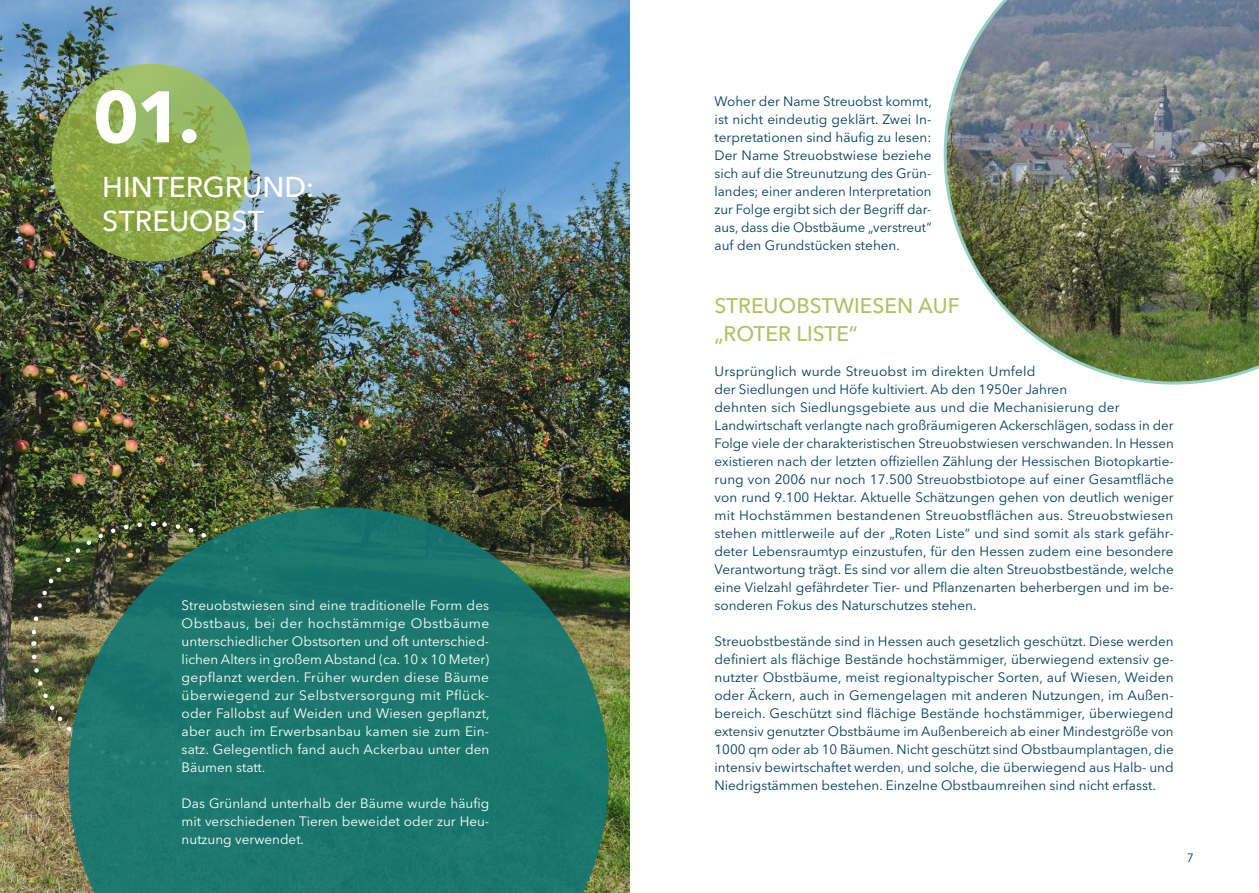
<style>
.page{position:relative;width:1259px;height:893px;background:#fff}
.page>*{position:absolute;margin:0;border:0;box-sizing:border-box;transform-origin:0 0}
.Headers_Headlines_Titles_Headline_-Versa{font:700 72px "Avenir Next LT Pro";color:#fff}
.Headers_Headlines_Titles_Headline_-Versa-2{font:500 28.5px/34.2px "Avenir Next LT Pro";color:#fff}
.Headline_Titles_Body_Text_Headline_Grün{font:500 21px/28.5px "Avenir Next LT Pro";color:#b4c066}
.Headline_Titles_Body_Text_Body_Text_-_Re{font:13.5px/18px "Avenir Next LT Pro";color:#003f5c;text-align:justify}
.Headline_Titles_Body_Text_Body_Text_-_Re-2{font:13.5px/18px "Avenir Next LT Pro";color:#fff;text-align:justify}
.t1{font:12px "Avenir Next LT Pro";color:#003f5c}
</style>
<div class="page">
<img style="left:0;top:0;width:629px;height:893px">
<img style="left:29px;top:520px;width:40px;height:126px">
<img style="left:29px;top:652px;width:40px;height:116px">
<svg style="left:51px;top:64px;width:199px;height:198px;background:#90ac4f"></svg>
<svg style="left:69px;top:507px;width:540px;height:386px;background:#247265"></svg>
<img style="left:943px;top:0;width:316px;height:385px">
<h1 class="Headers_Headlines_Titles_Headline_-Versa" style="left:93px;top:73px;width:109px">01.</h1>
<h1 class="Headers_Headlines_Titles_Headline_-Versa-2" style="left:102px;top:170px;width:214px">HINTERGRUND:<br>STREUOBST</h1>
<p class="Headline_Titles_Body_Text_Body_Text_-_Re-2" style="left:182px;top:597px;width:310px">Streuobstwiesen sind eine traditionelle Form des Obstbaus, bei der hochstämmige Obstbäume unterschiedlicher Obstsorten und oft unterschied&shy;lichen Alters in großem Abstand (ca. 10 x 10 Meter) gepflanzt werden. Früher wurden diese Bäume überwiegend zur Selbstversorgung mit Pflück&shy;oder Fallobst auf Weiden und Wiesen gepflanzt, aber auch im Erwerbsanbau kamen sie zum Ein&shy;satz. Gelegentlich fand auch Ackerbau unter den Bäumen statt.</p>
<p class="Headline_Titles_Body_Text_Body_Text_-_Re-2" style="left:182px;top:795px;width:309px">Das Grünland unterhalb der Bäume wurde häufig mit verschiedenen Tieren beweidet oder zur Heu&shy;nutzung verwendet.</p>
<p class="Headline_Titles_Body_Text_Body_Text_-_Re" style="left:714px;top:93px;width:219px">Woher der Name Streuobst kommt, ist nicht eindeutig geklärt. Zwei In&shy;terpretationen sind häufig zu lesen:<br>Der Name Streuobstwiese beziehe sich auf die Streunutzung des Grün&shy;landes; einer anderen Interpretation zur Folge ergibt sich der Begriff dar&shy;aus, dass die Obstbäume „verstreut“ auf den Grundstücken stehen.</p>
<h2 class="Headline_Titles_Body_Text_Headline_Grün" style="left:714px;top:291px;width:247px">STREUOBSTWIESEN AUF „ROTER LISTE“</h2>
<p class="Headline_Titles_Body_Text_Body_Text_-_Re" style="left:714px;top:363px;width:461px;text-align:left">Ursprünglich wurde Streuobst im direkten Umfeld<br>der Siedlungen und Höfe kultiviert. Ab den 1950er Jahren<br>dehnten sich Siedlungsgebiete aus und die Mechanisierung der Landwirtschaft verlangte nach großräumigeren Ackerschlägen, sodass in der Folge viele der charakteristischen Streuobstwiesen verschwanden. In Hessen existieren nach der letzten offiziellen Zählung der Hessischen Biotopkartie&shy;rung von 2006 nur noch 17.500 Streuobstbiotope auf einer Gesamtfläche von rund 9.100 Hektar. Aktuelle Schätzungen gehen von deutlich weniger mit Hochstämmen bestandenen Streuobstflächen aus. Streuobstwiesen stehen mittlerweile auf der „Roten Liste“ und sind somit als stark gefähr&shy;deter Lebensraumtyp einzustufen, für den Hessen zudem eine besondere Verantwortung trägt. Es sind vor allem die alten Streuobstbestände, welche eine Vielzahl gefährdeter Tier- und Pflanzenarten beherbergen und im be&shy;sonderen Fokus des Naturschutzes stehen.</p>
<p class="Headline_Titles_Body_Text_Body_Text_-_Re" style="left:714px;top:633px;width:461px">Streuobstbestände sind in Hessen auch gesetzlich geschützt. Diese werden definiert als flächige Bestände hochstämmiger, überwiegend extensiv ge&shy;nutzter Obstbäume, meist regionaltypischer Sorten, auf Wiesen, Weiden oder Äckern, auch in Gemengelagen mit anderen Nutzungen, im Außen&shy;bereich. Geschützt sind flächige Bestände hochstämmiger, überwiegend extensiv genutzter Obstbäume im Außenbereich ab einer Mindestgröße von 1000 qm oder ab 10 Bäumen. Nicht geschützt sind Obstbaumplantagen, die intensiv bewirtschaftet werden, und solche, die überwiegend aus Halb- und Niedrigstämmen bestehen. Einzelne Obstbaumreihen sind nicht erfasst.</p>
<p class="t1" style="left:1186px;top:851px;width:8px">7</p>
</div>
